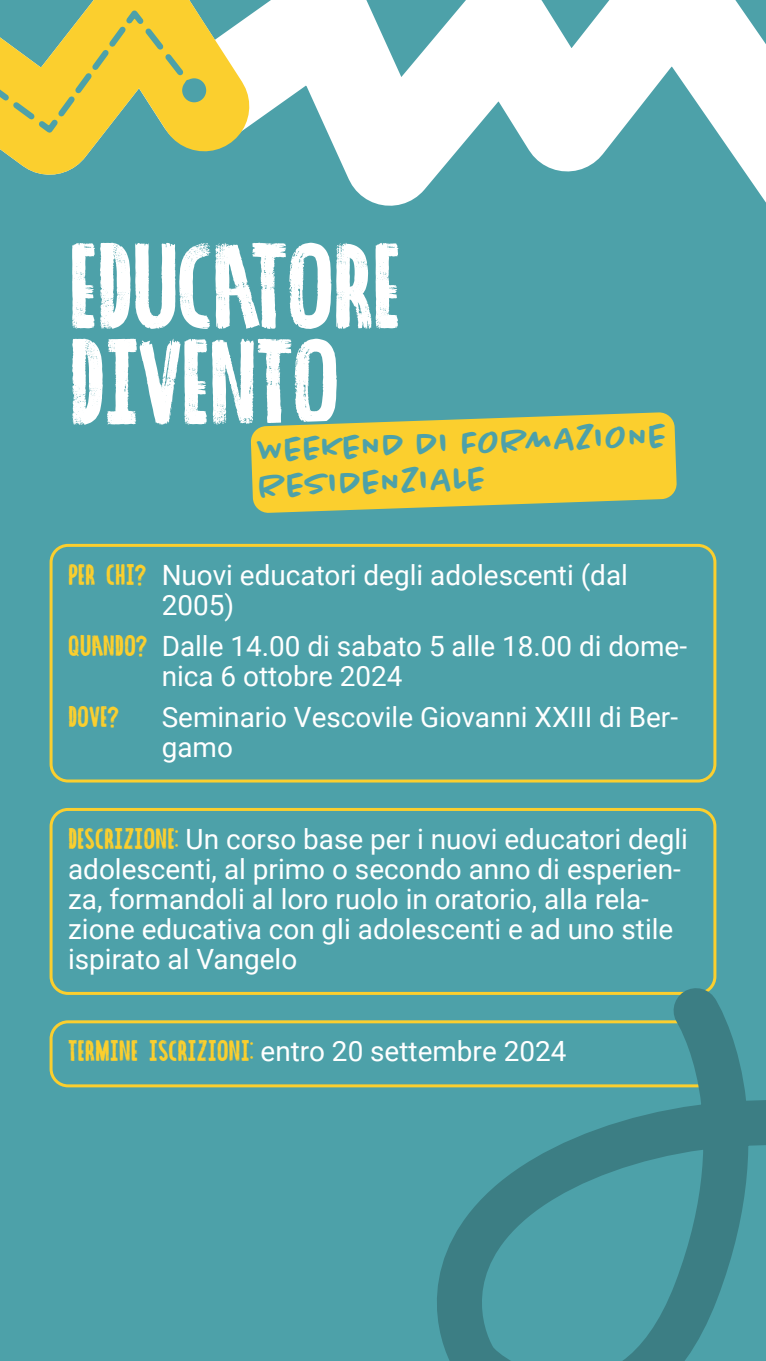
<style>
.page{position:relative;width:766px;height:1361px;background:#fff}
.page>*{position:absolute;margin:0;border:0;box-sizing:border-box;transform-origin:0 0}
.t1{font:condensed 123px/96px "Ocean Six";letter-spacing:-.02em;color:#fff}
.t2{font:500 36.3px/36.3px "Chantal";color:#4da1a9}
.t3{font:condensed 30px "Ocean Six";color:#fbcf2e}
.t4{font:27.9px/30px "Roboto";color:#fff}
.s1{font-family:"Ocean Six";font-stretch:condensed;font-size:30px;color:#fbcf2e}
</style>
<div class="page">
<div style="left:0;top:0;width:765px;height:1361px;background:#4da1a9"></div>
<svg style="left:328px;top:0;width:437px;height:206px"></svg>
<svg style="left:0;top:0;width:328px;height:175px"></svg>
<div style="left:50px;top:544px;width:666px;height:238px;border:3px solid #fbcf2e;border-radius:17px"></div>
<div style="left:50px;top:808px;width:666px;height:187px;border:3px solid #fbcf2e;border-radius:17px"></div>
<div style="left:50px;top:1020px;width:666px;height:67px;border:3px solid #fbcf2e;border-radius:17px"></div>
<svg style="left:250px;top:412px;width:427px;height:101px"></svg>
<svg style="left:0;top:3px;width:202px;height:135px"></svg>
<div style="left:182px;top:78px;width:24px;height:24px;background:#4da1a9;border-radius:50%"></div>
<svg style="left:397px;top:965px;width:368px;height:396px"></svg>
<h1 class="t1" style="left:68px;top:233px;width:335px">EDUCATORE<br>DIVENTO</h1>
<h2 class="t2" style="left:257px;top:431px;width:411px;rotate:-2deg">WEEKEND DI FORMAZIONE<br>RESIDENZIALE</h2>
<p class="t4" style="left:162px;top:559px;width:467px;text-indent:-94px"><span class="s1">PER CHI?</span> Nuovi educatori degli adolescenti (dal<br>2005)</p>
<p class="t4" style="left:162px;top:630px;width:526px;text-indent:-94px"><span class="s1">QUANDO?</span> Dalle 14.00 di sabato 5 alle 18.00 di dome&shy;nica 6 ottobre 2024</p>
<p class="t3" style="left:68px;top:698px;width:52px">DOVE?</p>
<p class="t4" style="left:162px;top:701px;width:517px">Seminario Vescovile Giovanni XXIII di Ber&shy;gamo</p>
<p class="t4" style="left:68px;top:823px;width:621px"><span class="s1">DESCRIZIONE:</span> Un corso base per i nuovi educatori degli adolescenti, al primo o secondo anno di esperien&shy;za, formandoli al loro ruolo in oratorio, alla rela&shy;zione educativa con gli adolescenti e ad uno stile ispirato al Vangelo</p>
<p class="t4" style="left:68px;top:1035px;width:500px"><span class="s1">TERMINE ISCRIZIONI:</span> entro 20 settembre 2024</p>
</div>
